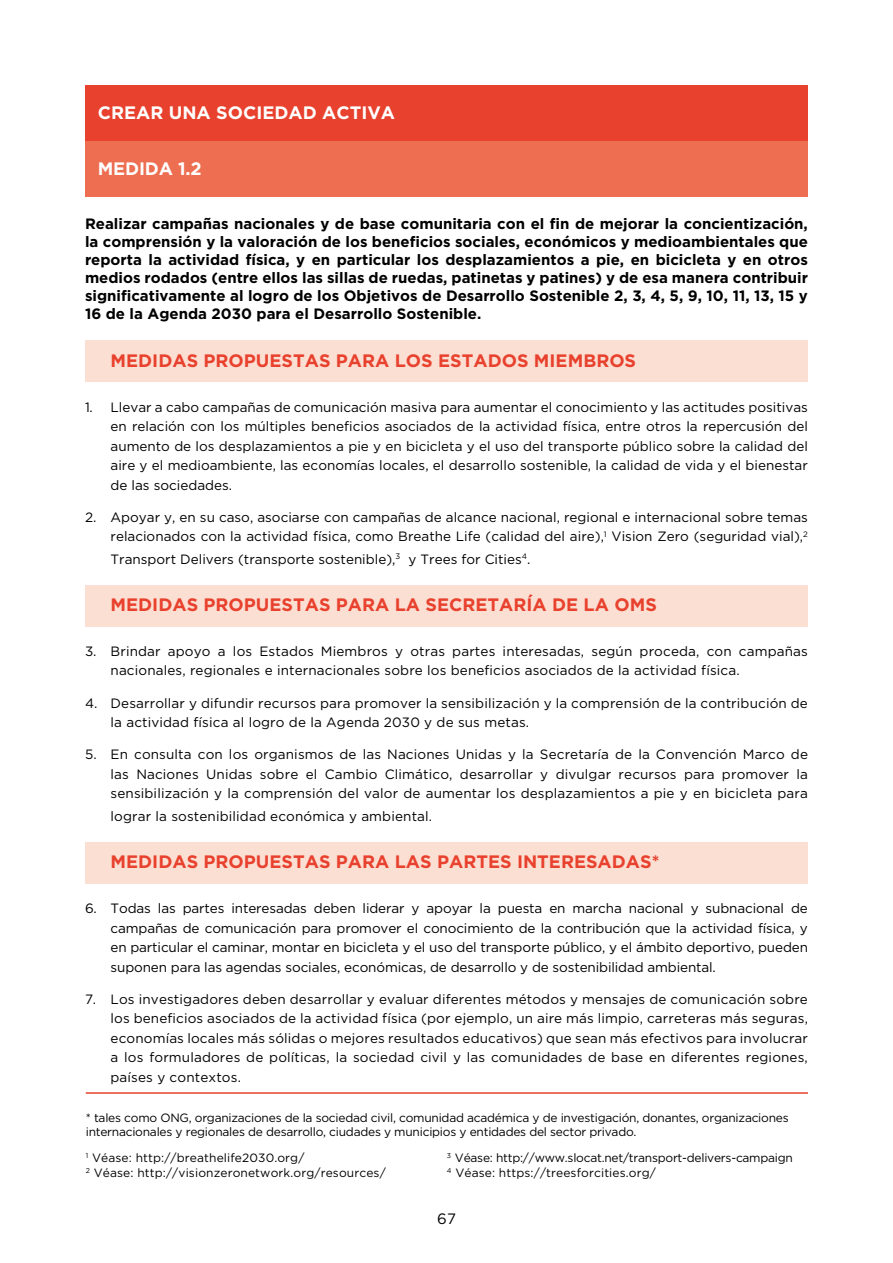
<style>
.page{position:relative;width:893px;height:1263px;background:#fff}
.page>*{position:absolute;margin:0;border:0;box-sizing:border-box;transform-origin:0 0}
.t1{font:700 18px "Gotham";color:#e8412d}
.t2{font:700 18px "Gotham";color:#fff}
.t3{font:700 15px/18px "Gotham";color:#000;text-align:justify}
.t4{font:15px "Gotham";color:#000}
.t5{font:13.5px/19.5px "Gotham";letter-spacing:.01em;color:#000;text-align:justify}
.t6{font:12px/14.4px "Gotham";letter-spacing:-.02em;color:#000}
.t7{font:12px/14.4px "Gotham";letter-spacing:.01em;color:#000}
</style>
<div class="page">
<div style="left:85px;top:85px;width:723px;height:56px;background:#e8412d"></div>
<div style="left:85px;top:141px;width:723px;height:55px;background:#ed6e51"></div>
<hr style="left:86px;top:1092px;width:722px;height:2px;background:#e8412d">
<div style="left:85px;top:341px;width:723px;height:41px;background:#fcdfd3"></div>
<div style="left:85px;top:585px;width:723px;height:41px;background:#fcdfd3"></div>
<div style="left:85px;top:842px;width:723px;height:42px;background:#fcdfd3"></div>
<h1 class="t2" style="left:98px;top:103px;width:299px">CREAR UNA SOCIEDAD ACTIVA</h1>
<h1 class="t2" style="left:98px;top:158px;width:105px">MEDIDA 1.2</h1>
<p class="t3" style="left:85px;top:214px;width:724px">Realizar campañas nacionales y de base comunitaria con el fin de mejorar la concientización, la comprensión y la valoración de los beneficios sociales, económicos y medioambientales que reporta la actividad física, y en particular los desplazamientos a pie, en bicicleta y en otros medios rodados (entre ellos las sillas de ruedas, patinetas y patines) y de esa manera contribuir significativamente al logro de los Objetivos de Desarrollo Sostenible 2, 3, 4, 5, 9, 10, 11, 13, 15 y 16 de la Agenda 2030 para el Desarrollo Sostenible.</p>
<h1 class="t1" style="left:111px;top:350px;width:527px">MEDIDAS PROPUESTAS PARA LOS ESTADOS MIEMBROS</h1>
<p class="t5" style="left:111px;top:397px;width:699px;text-indent:-26px">1. Llevar a cabo campañas de comunicación masiva para aumentar el conocimiento y las actitudes positivas en relación con los múltiples beneficios asociados de la actividad física, entre otros la repercusión del aumento de los desplazamientos a pie y en bicicleta y el uso del transporte público sobre la calidad del aire y el medioambiente, las economías locales, el desarrollo sostenible, la calidad de vida y el bienestar de las sociedades.</p>
<p class="t5" style="left:85px;top:507px;width:724px;text-align:right">2. Apoyar y, en su caso, asociarse con campañas de alcance nacional, regional e internacional sobre temas relacionados con la actividad física, como Breathe Life (calidad del aire),<sup>1</sup> Vision Zero (seguridad vial),<sup>2</sup></p>
<p class="t5" style="left:111px;top:549px;width:421px">Transport Delivers (transporte sostenible),<sup>3</sup> y Trees for Cities<sup>4</sup>.</p>
<h1 class="t1" style="left:111px;top:594px;width:548px">MEDIDAS PROPUESTAS PARA LA SECRETARÍA DE LA OMS</h1>
<p class="t5" style="left:111px;top:641px;width:699px;text-indent:-26px">3. Brindar apoyo a los Estados Miembros y otras partes interesadas, según proceda, con campañas nacionales, regionales e internacionales sobre los beneficios asociados de la actividad física.</p>
<p class="t5" style="left:111px;top:693px;width:699px;text-indent:-26px">4. Desarrollar y difundir recursos para promover la sensibilización y la comprensión de la contribución de la actividad física al logro de la Agenda 2030 y de sus metas.</p>
<p class="t5" style="left:111px;top:745px;width:699px;text-indent:-26px">5. En consulta con los organismos de las Naciones Unidas y la Secretaría de la Convención Marco de las Naciones Unidas sobre el Cambio Climático, desarrollar y divulgar recursos para promover la sensibilización y la comprensión del valor de aumentar los desplazamientos a pie y en bicicleta para</p>
<p class="t5" style="left:111px;top:806px;width:323px">lograr la sostenibilidad económica y ambiental.</p>
<h1 class="t1" style="left:111px;top:851px;width:550px">MEDIDAS PROPUESTAS PARA LAS PARTES INTERESADAS*</h1>
<p class="t5" style="left:111px;top:898px;width:699px;text-indent:-26px">6. Todas las partes interesadas deben liderar y apoyar la puesta en marcha nacional y subnacional de campañas de comunicación para promover el conocimiento de la contribución que la actividad física, y en particular el caminar, montar en bicicleta y el uso del transporte público, y el ámbito deportivo, pueden suponen para las agendas sociales, económicas, de desarrollo y de sostenibilidad ambiental.</p>
<p class="t5" style="left:111px;top:989px;width:699px;text-indent:-26px">7. Los investigadores deben desarrollar y evaluar diferentes métodos y mensajes de comunicación sobre los beneficios asociados de la actividad física (por ejemplo, un aire más limpio, carreteras más seguras, economías locales más sólidas o mejores resultados educativos) que sean más efectivos para involucrar a los formuladores de políticas, la sociedad civil y las comunidades de base en diferentes regiones, países y contextos.</p>
<p class="t6" style="left:86px;top:1110px;width:704px">* tales como ONG, organizaciones de la sociedad civil, comunidad académica y de investigación, donantes, organizaciones internacionales y regionales de desarrollo, ciudades y municipios y entidades del sector privado.</p>
<p class="t7" style="left:86px;top:1151px;width:302px"><sup>1</sup> Véase: http://breathelife2030.org/<br><sup>2</sup> Véase: http://visionzeronetwork.org/resources/</p>
<p class="t6" style="left:447px;top:1151px;width:348px"><sup>3</sup> Véase: http://www.slocat.net/transport-delivers-campaign<br><sup>4</sup> Véase: https://treesforcities.org/</p>
<p class="t4" style="left:437px;top:1210px;width:20px">67</p>
</div>
